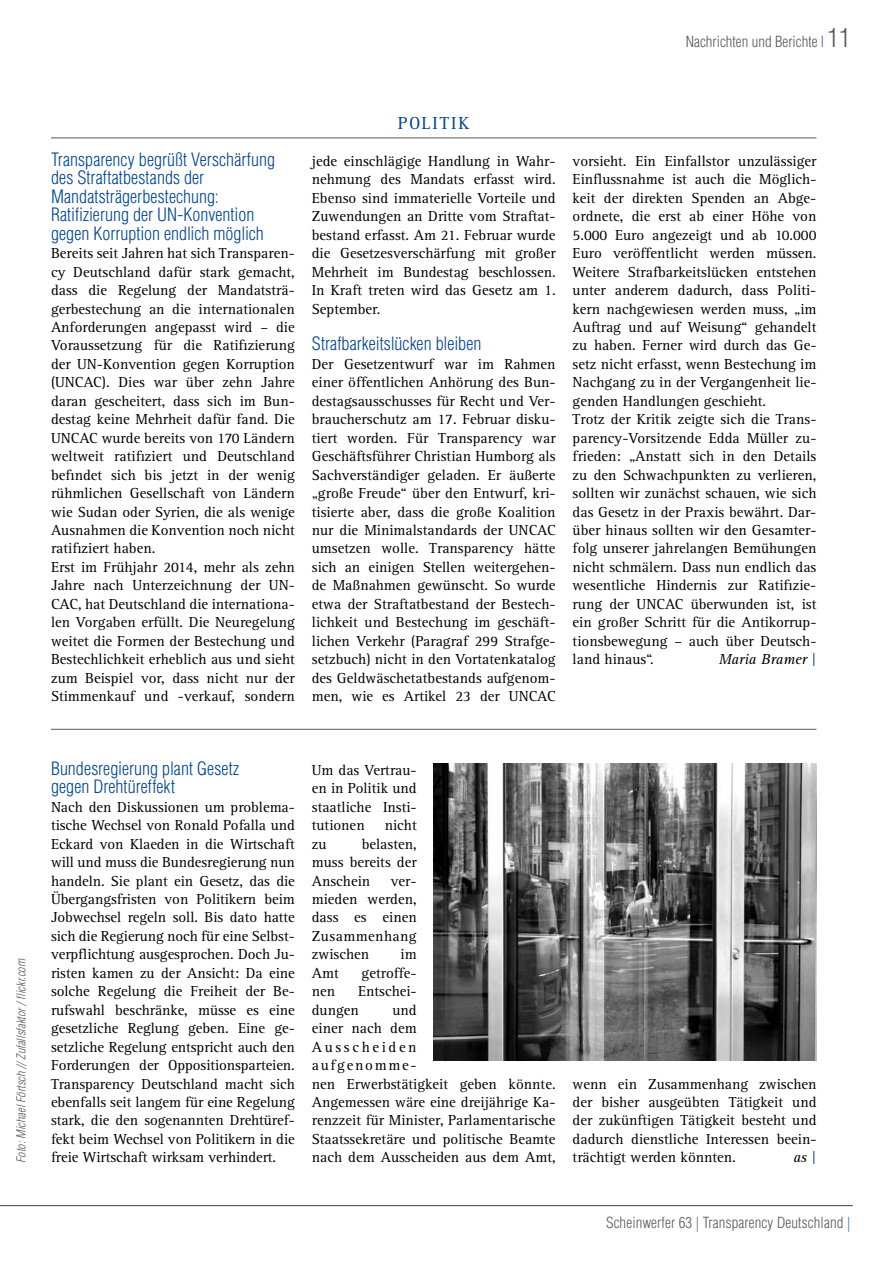
<style>
.page{position:relative;width:893px;height:1263px;background:#fff}
.page>*{position:absolute;margin:0;border:0;box-sizing:border-box;transform-origin:0 0}
.t1{font:300 condensed 18px/18.5px "Helvetica LT Std";letter-spacing:.005em;color:#004494}
.t2{font:18px "Rotis Serif";letter-spacing:.105em;color:#004494}
.t3{font:15px/18.5px "Rotis Serif";color:#000;text-align:justify}
.t4{font:300 condensed 15px "Helvetica LT Std";letter-spacing:.01em;color:#58585a}
.t5{font:italic 15px "Rotis Serif";color:#000}
.t6{font:italic 300 condensed 12px "Helvetica LT Std";color:#58585a}
.s1{color:#5168aa}
.s2{font-size:25.5px}
.s3{font-style:normal;color:#004494}
</style>
<div class="page">
<hr style="left:51px;top:138px;width:765px;height:1px;background:#58585a">
<hr style="left:51px;top:729px;width:765px;height:1px;background:#58585a">
<img style="left:434px;top:763px;width:382px;height:298px">
<hr style="left:0;top:1205px;width:853px;height:1px;background:#58585a">
<p class="t4" style="left:686px;top:32px;width:166px">Nachrichten und Berichte <span class="s1">I</span> <span class="s2">11</span></p>
<p class="t6" style="left:14px;top:1163px;width:206px;rotate:-90deg">Foto: Michael Förtsch //Zufallsfaktor /flickr.com</p>
<p class="t1" style="left:51px;top:150px;width:226px">Transparency begrüßt Verschärfung des Straftatbestands der<br>Mandatsträgerbestechung:<br>Ratifizierung der UN-Konvention gegen Korruption endlich möglich</p>
<p class="t3" style="left:51px;top:244px;width:245px;text-align:left">Bereits seit Jahren hat sich Transparen&shy;cy Deutschland dafür stark gemacht, dass die Regelung der Mandatsträ&shy;gerbestechung an die internationalen Anforderungen angepasst wird – die Voraussetzung für die Ratifizierung der UN-Konvention gegen Korruption (UNCAC). Dies war über zehn Jahre daran gescheitert, dass sich im Bun&shy;destag keine Mehrheit dafür fand. Die UNCAC wurde bereits von 170 Ländern weltweit ratifiziert und Deutschland befindet sich bis jetzt in der wenig rühmlichen Gesellschaft von Ländern wie Sudan oder Syrien, die als wenige Ausnahmen die Konvention noch nicht ratifiziert haben.<br>Erst im Frühjahr 2014, mehr als zehn Jahre nach Unterzeichnung der UN-CAC, hat Deutschland die internationa&shy;len Vorgaben erfüllt. Die Neuregelung weitet die Formen der Bestechung und Bestechlichkeit erheblich aus und sieht zum Beispiel vor, dass nicht nur der Stimmenkauf und -verkauf, sondern</p>
<p class="t2" style="left:398px;top:113px;width:73px">POLITIK</p>
<p class="t3" style="left:312px;top:152px;width:245px">jede einschlägige Handlung in Wahr&shy;nehmung des Mandats erfasst wird.<br>Ebenso sind immaterielle Vorteile und Zuwendungen an Dritte vom Straftat&shy;bestand erfasst. Am 21. Februar wurde die Gesetzesverschärfung mit großer Mehrheit im Bundestag beschlossen.<br>In Kraft treten wird das Gesetz am 1.<br>September.</p>
<p class="t1" style="left:312px;top:335px;width:171px">Strafbarkeitslücken bleiben</p>
<p class="t3" style="left:312px;top:355px;width:245px">Der Gesetzentwurf war im Rahmen einer öffentlichen Anhörung des Bun&shy;destagsausschusses für Recht und Ver&shy;braucherschutz am 17. Februar disku&shy;tiert worden. Für Transparency war Geschäftsführer Christian Humborg als Sachverständiger geladen. Er äußerte „große Freude“ über den Entwurf, kri&shy;tisierte aber, dass die große Koalition nur die Minimalstandards der UNCAC umsetzen wolle. Transparency hätte sich an einigen Stellen weitergehen&shy;de Maßnahmen gewünscht. So wurde etwa der Straftatbestand der Bestech&shy;lichkeit und Bestechung im geschäft&shy;lichen Verkehr (Paragraf 299 Strafge&shy;setzbuch) nicht in den Vortatenkatalog des Geldwäschetatbestands aufgenom&shy;men, wie es Artikel 23 der UNCAC</p>
<p class="t3" style="left:573px;top:152px;width:245px;text-align:left">vorsieht. Ein Einfallstor unzulässiger Einflussnahme ist auch die Möglich&shy;keit der direkten Spenden an Abge&shy;ordnete, die erst ab einer Höhe von 5.000 Euro angezeigt und ab 10.000<br>Euro veröffentlicht werden müssen.<br>Weitere Strafbarkeitslücken entstehen unter anderem dadurch, dass Politi&shy;kern nachgewiesen werden muss, „im Auftrag und auf Weisung“ gehandelt zu haben. Ferner wird durch das Ge&shy;setz nicht erfasst, wenn Bestechung im Nachgang zu in der Vergangenheit lie&shy;genden Handlungen geschieht.<br>Trotz der Kritik zeigte sich die Trans&shy;parency-Vorsitzende Edda Müller zu&shy;frieden: „Anstatt sich in den Details zu den Schwachpunkten zu verlieren, sollten wir zunächst schauen, wie sich das Gesetz in der Praxis bewährt. Dar&shy;über hinaus sollten wir den Gesamter&shy;folg unserer jahrelangen Bemühungen nicht schmälern. Dass nun endlich das wesentliche Hindernis zur Ratifizie&shy;rung der UNCAC überwunden ist, ist ein großer Schritt für die Antikorrup&shy;tionsbewegung – auch über Deutsch&shy;land hinaus“.</p>
<p class="t5" style="left:719px;top:651px;width:99px">Maria Bramer <span class="s3">|</span></p>
<p class="t1" style="left:51px;top:759px;width:190px">Bundesregierung plant Gesetz gegen Drehtüreffekt</p>
<p class="t3" style="left:51px;top:798px;width:245px">Nach den Diskussionen um problema&shy;tische Wechsel von Ronald Pofalla und Eckard von Klaeden in die Wirtschaft will und muss die Bundesregierung nun handeln. Sie plant ein Gesetz, das die Übergangsfristen von Politikern beim Jobwechsel regeln soll. Bis dato hatte sich die Regierung noch für eine Selbst&shy;verpflichtung ausgesprochen. Doch Ju&shy;risten kamen zu der Ansicht: Da eine solche Regelung die Freiheit der Be&shy;rufswahl beschränke, müsse es eine gesetzliche Reglung geben. Eine ge&shy;setzliche Regelung entspricht auch den Forderungen der Oppositionsparteien.<br>Transparency Deutschland macht sich ebenfalls seit langem für eine Regelung stark, die den sogenannten Drehtüref&shy;fekt beim Wechsel von Politikern in die freie Wirtschaft wirksam verhindert.</p>
<p class="t3" style="left:312px;top:761px;width:106px">Um das Vertrau&shy;en in Politik und staatliche Insti&shy;tutionen</p>
<p class="t3" style="left:385px;top:816px;width:33px">nicht</p>
<p class="t3" style="left:312px;top:835px;width:106px;text-indent:50px">belasten, muss bereits der Anschein</p>
<p class="t3" style="left:312px;top:835px;width:16px">zu</p>
<p class="t3" style="left:312px;top:872px;width:106px;text-indent:79px">ver&shy;mieden werden, dass es einen Zusammenhang zwischen</p>
<p class="t3" style="left:401px;top:945px;width:18px">im</p>
<p class="t3" style="left:312px;top:964px;width:28px">Amt</p>
<p class="t3" style="left:362px;top:964px;width:57px">getroffe-</p>
<p class="t3" style="left:312px;top:982px;width:25px">nen</p>
<p class="t3" style="left:312px;top:982px;width:106px;text-indent:46px">Entschei&shy;dungen</p>
<p class="t3" style="left:312px;top:1001px;width:245px;text-align:left;text-indent:81px">und<br>einer nach dem<br>Ausscheiden<br>aufgenomme-<br>nen Erwerbstätigkeit geben könnte.<br>Angemessen wäre eine dreijährige Ka&shy;renzzeit für Minister, Parlamentarische<br>Staatssekretäre und politische Beamte nach dem Ausscheiden aus dem Amt,</p>
<p class="t3" style="left:573px;top:1075px;width:245px">wenn ein Zusammenhang zwischen der bisher ausgeübten Tätigkeit und der zukünftigen Tätigkeit besteht und dadurch dienstliche Interessen beein-</p>
<p class="t3" style="left:573px;top:1148px;width:165px">trächtigt werden könnten.</p>
<p class="t5" style="left:793px;top:1149px;width:25px">as <span class="s3">|</span></p>
<p class="t4" style="left:606px;top:1213px;width:246px">Scheinwerfer 63 <span class="s1">|</span> Transparency Deutschland <span class="s1">|</span></p>
</div>
